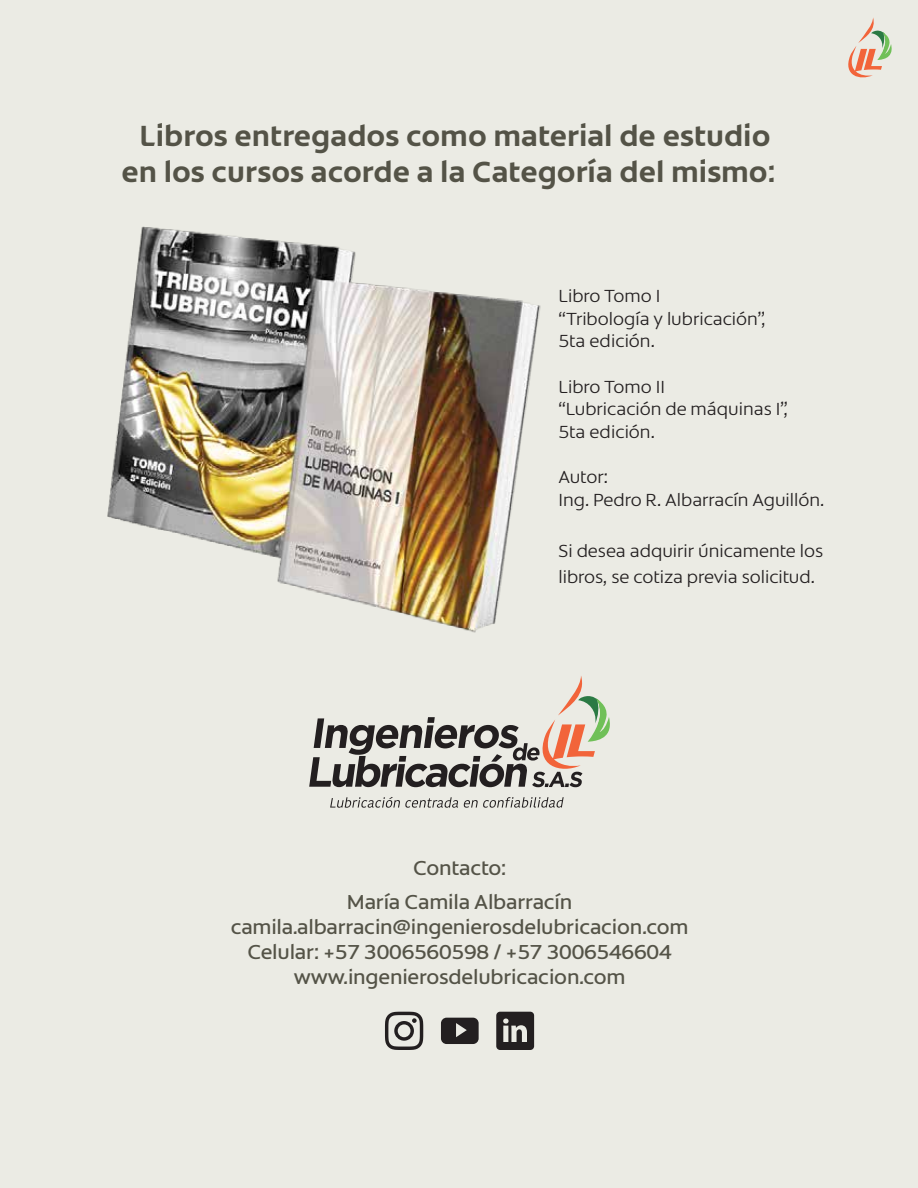
<style>
.page{position:relative;width:918px;height:1188px;background:#ebebe4}
.page>*{position:absolute;margin:0;border:0;box-sizing:border-box;transform-origin:0 0}
.t1{font:700 30px/36px "Colgate Ready";color:#545347;text-align:center}
.t2{font:20.85px/24.9px "Colgate Ready";letter-spacing:-.01em;color:#545347;text-align:center}
.t3{font:300 18px/22.6px "Colgate Ready";color:#231f20}
</style>
<div class="page">
<svg style="left:848px;top:17px;width:44px;height:61px"></svg>
<svg style="left:309px;top:676px;width:301px;height:111px"></svg>
<svg style="left:330px;top:797px;width:234px;height:11px"></svg>
<img style="left:107px;top:226px;width:434px;height:407px">
<svg style="left:385px;top:1012px;width:38px;height:38px"></svg>
<svg style="left:441px;top:1018px;width:38px;height:26px"></svg>
<svg style="left:496px;top:1012px;width:38px;height:38px"></svg>
<h1 class="t1" style="left:121px;top:115px;width:655px">Libros entregados como material de estudio en los cursos acorde a la Categoría del mismo:</h1>
<p class="t3" style="left:558px;top:283px;width:209px">Libro Tomo I<br>“Tribología y lubricación”,<br>5ta edición.</p>
<p class="t3" style="left:558px;top:374px;width:231px">Libro Tomo II<br>“Lubricación de máquinas I”,<br>5ta edición.</p>
<p class="t3" style="left:558px;top:464px;width:267px">Autor:<br>Ing. Pedro R. Albarracín Aguillón.</p>
<p class="t3" style="left:558px;top:537px;width:266px;line-height:25.8px">Si desea adquirir únicamente los libros, se cotiza previa solicitud.</p>
<p class="t2" style="left:347px;top:850px;width:227px;line-height:33.9px">Contacto:<br>María Camila Albarracín</p>
<p class="t2" style="left:231px;top:913px;width:459px">camila.albarracin@ingenierosdelubricacion.com<br>Celular: +57 3006560598 / +57 3006546604 www.ingenierosdelubricacion.com</p>
</div>
